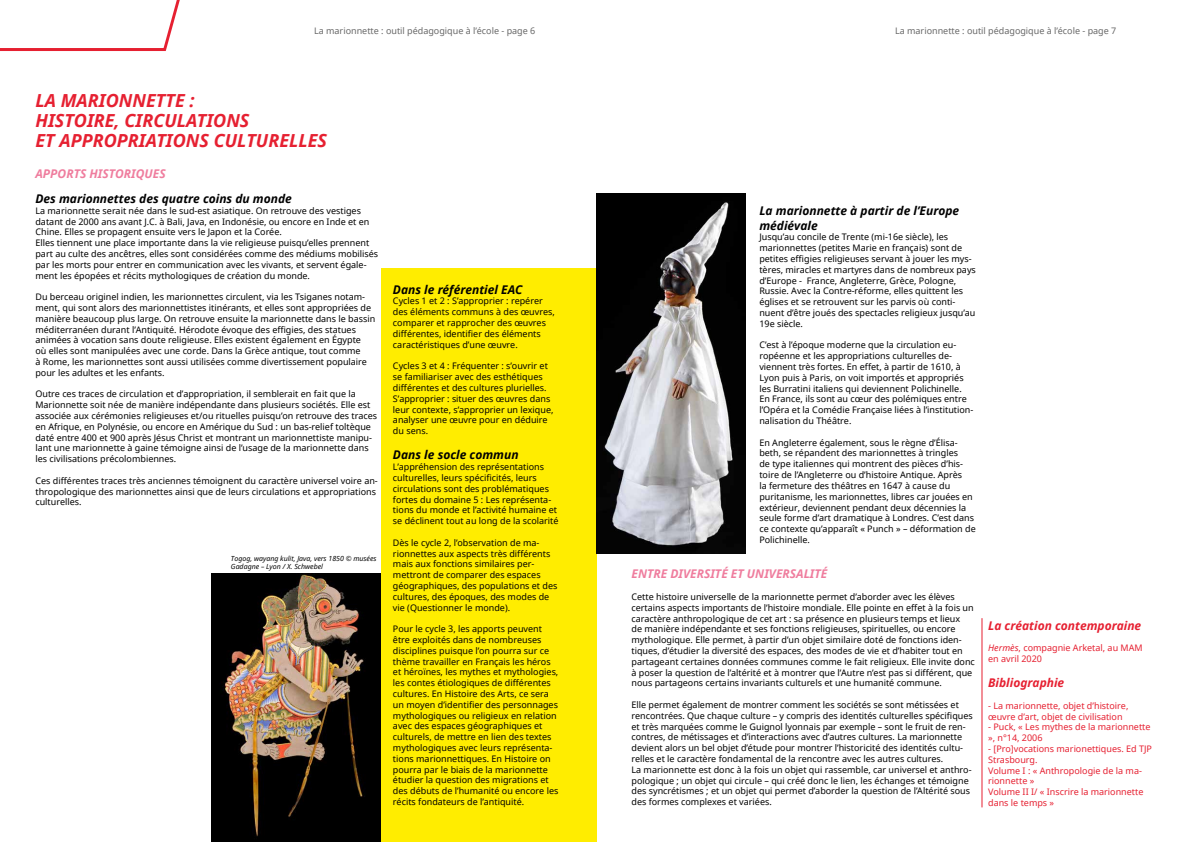
<style>
.page{position:relative;width:1191px;height:842px;background:#fff}
.page>*{position:absolute;margin:0;border:0;box-sizing:border-box;transform-origin:0 0}
.t1{font:italic 700 18px/20px "Noto Sans";color:#e62031}
.t2{font:italic 700 12px/14.4px "Noto Sans";color:#000}
.t3{font:italic 700 12px "Noto Sans";color:#ef7d9e}
.t4{font:italic 700 12px "Noto Sans";color:#e62031}
.t5{font:9px/10.8px "Noto Sans";color:#000}
.t6{font:9px/10.8px "Noto Sans";color:#e62031}
.t7{font:9px "Noto Sans";color:#686868}
.t8{font:italic 7px/8.4px "Noto Sans";color:#000}
.s1{font-style:italic}
</style>
<div class="page">
<svg style="left:0;top:0;width:180px;height:51px"></svg>
<div style="left:381px;top:269px;width:216px;height:573px;background:#ffed00"></div>
<img style="left:596px;top:193px;width:149px;height:360px">
<img style="left:212px;top:574px;width:169px;height:268px">
<hr style="left:981px;top:618px;width:1px;height:189px;background:#e62031">
<p class="t7" style="left:314px;top:24px;width:223px">La marionnette : outil pédagogique à l’école - page 6</p>
<p class="t7" style="left:895px;top:24px;width:223px">La marionnette : outil pédagogique à l’école - page 7</p>
<h1 class="t1" style="left:35px;top:90px;width:293px">LA MARIONNETTE :<br>HISTOIRE, CIRCULATIONS<br>ET APPROPRIATIONS CULTURELLES</h1>
<h2 class="t3" style="left:35px;top:165px;width:132px">APPORTS HISTORIQUES</h2>
<h2 class="t2" style="left:35px;top:191px;width:258px">Des marionnettes des quatre coins du monde</h2>
<p class="t5" style="left:35px;top:205px;width:344px">La marionnette serait née dans le sud-est asiatique. On retrouve des vestiges datant de 2000 ans avant J.C. à Bali, Java, en Indonésie, ou encore en Inde et en Chine. Elles se propagent ensuite vers le Japon et la Corée.<br>Elles tiennent une place importante dans la vie religieuse puisqu’elles prennent part au culte des ancêtres, elles sont considérées comme des médiums mobilisés par les morts pour entrer en communication avec les vivants, et servent égale&shy;ment les épopées et récits mythologiques de création du monde.</p>
<p class="t5" style="left:35px;top:291px;width:341px">Du berceau originel indien, les marionnettes circulent, via les Tsiganes notam&shy;ment, qui sont alors des marionnettistes itinérants, et elles sont appropriées de manière beaucoup plus large. On retrouve ensuite la marionnette dans le bassin méditerranéen durant l’Antiquité. Hérodote évoque des effigies, des statues animées à vocation sans doute religieuse. Elles existent également en Égypte<br>où elles sont manipulées avec une corde. Dans la Grèce antique, tout comme<br>à Rome, les marionnettes sont aussi utilisées comme divertissement populaire pour les adultes et les enfants.</p>
<p class="t5" style="left:35px;top:388px;width:343px">Outre ces traces de circulation et d’appropriation, il semblerait en fait que la Marionnette soit née de manière indépendante dans plusieurs sociétés. Elle est associée aux cérémonies religieuses et/ou rituelles puisqu’on retrouve des traces en Afrique, en Polynésie, ou encore en Amérique du Sud : un bas-relief toltèque daté entre 400 et 900 après Jésus Christ et montrant un marionnettiste manipu&shy;lant une marionnette à gaine témoigne ainsi de l’usage de la marionnette dans les civilisations précolombiennes.</p>
<p class="t5" style="left:35px;top:475px;width:344px">Ces différentes traces très anciennes témoignent du caractère universel voire an&shy;thropologique des marionnettes ainsi que de leurs circulations et appropriations culturelles.</p>
<p class="t8" style="left:231px;top:554px;width:147px">Togog, wayang kulit, Java, vers 1850 © musées<br>Gadagne – Lyon / X. Schwebel</p>
<h2 class="t2" style="left:393px;top:282px;width:131px">Dans le référentiel EAC</h2>
<p class="t5" style="left:393px;top:296px;width:163px">Cycles 1 et 2 : S’approprier : repérer des éléments communs à des œuvres, comparer et rapprocher des œuvres différentes, identifier des éléments caractéristiques d’une œuvre.</p>
<p class="t5" style="left:393px;top:360px;width:162px">Cycles 3 et 4 : Fréquenter : s’ouvrir et se familiariser avec des esthétiques différentes et des cultures plurielles.<br>S’approprier : situer des œuvres dans leur contexte, s’approprier un lexique, analyser une œuvre pour en déduire du sens.</p>
<h2 class="t2" style="left:393px;top:447px;width:127px">Dans le socle commun</h2>
<p class="t5" style="left:393px;top:461px;width:167px">L’appréhension des représentations culturelles, leurs spécificités, leurs circulations sont des problématiques fortes du domaine 5 : Les représenta&shy;tions du monde et l’activité humaine et se déclinent tout au long de la scolarité</p>
<p class="t5" style="left:393px;top:537px;width:166px">Dès le cycle 2, l’observation de ma&shy;rionnettes aux aspects très différents mais aux fonctions similaires per&shy;mettront de comparer des espaces géographiques, des populations et des cultures, des époques, des modes de vie (Questionner le monde).</p>
<p class="t5" style="left:393px;top:623px;width:167px">Pour le cycle 3, les apports peuvent être exploités dans de nombreuses disciplines puisque l’on pourra sur ce thème travailler en Français les héros et héroïnes, les mythes et mythologies, les contes étiologiques de différentes cultures. En Histoire des Arts, ce sera un moyen d’identifier des personnages mythologiques ou religieux en relation avec des espaces géographiques et culturels, de mettre en lien des textes mythologiques avec leurs représenta&shy;tions marionnettiques. En Histoire on pourra par le biais de la marionnette étudier la question des migrations et des débuts de l’humanité ou encore les récits fondateurs de l’antiquité.</p>
<h2 class="t2" style="left:759px;top:203px;width:201px">La marionnette à partir de l’Europe médiévale</h2>
<p class="t5" style="left:759px;top:232px;width:218px">Jusqu’au concile de Trente (mi-16e siècle), les marionnettes (petites Marie en français) sont de petites effigies religieuses servant à jouer les mys&shy;tères, miracles et martyres dans de nombreux pays d’Europe - France, Angleterre, Grèce, Pologne, Russie. Avec la Contre-réforme, elles quittent les églises et se retrouvent sur les parvis où conti&shy;nuent d’être joués des spectacles religieux jusqu’au 19e siècle.</p>
<p class="t5" style="left:759px;top:340px;width:215px">C’est à l’époque moderne que la circulation eu&shy;ropéenne et les appropriations culturelles de&shy;viennent très fortes. En effet, à partir de 1610, à Lyon puis à Paris, on voit importés et appropriés les Burratini italiens qui deviennent Polichinelle.<br>En France, ils sont au cœur des polémiques entre l’Opéra et la Comédie Française liées à l’institution&shy;nalisation du Théâtre.</p>
<p class="t5" style="left:759px;top:437px;width:218px">En Angleterre également, sous le règne d’Élisa&shy;beth, se répandent des marionnettes à tringles<br>de type italiennes qui montrent des pièces d’his&shy;toire de l’Angleterre ou d’histoire Antique. Après<br>la fermeture des théâtres en 1647 à cause du puritanisme, les marionnettes, libres car jouées en extérieur, deviennent pendant deux décennies la seule forme d’art dramatique à Londres. C’est dans ce contexte qu’apparaît « Punch » – déformation de Polichinelle.</p>
<h2 class="t3" style="left:631px;top:566px;width:197px">ENTRE DIVERSITÉ ET UNIVERSALITÉ</h2>
<p class="t5" style="left:631px;top:591px;width:345px">Cette histoire universelle de la marionnette permet d’aborder avec les élèves certains aspects importants de l’histoire mondiale. Elle pointe en effet à la fois un caractère anthropologique de cet art : sa présence en plusieurs temps et lieux<br>de manière indépendante et ses fonctions religieuses, spirituelles, ou encore mythologique. Elle permet, à partir d’un objet similaire doté de fonctions iden&shy;tiques, d’étudier la diversité des espaces, des modes de vie et d’habiter tout en partageant certaines données communes comme le fait religieux. Elle invite donc à poser la question de l’altérité et à montrer que l’Autre n’est pas si différent, que nous partageons certains invariants culturels et une humanité commune.</p>
<p class="t5" style="left:631px;top:699px;width:343px">Elle permet également de montrer comment les sociétés se sont métissées et rencontrées. Que chaque culture – y compris des identités culturelles spécifiques et très marquées comme le Guignol lyonnais par exemple – sont le fruit de ren&shy;contres, de métissages et d’interactions avec d’autres cultures. La marionnette devient alors un bel objet d’étude pour montrer l’historicité des identités cultu&shy;relles et le caractère fondamental de la rencontre avec les autres cultures.<br>La marionnette est donc à la fois un objet qui rassemble, car universel et anthro&shy;pologique ; un objet qui circule – qui créé donc le lien, les échanges et témoigne des syncrétismes ; et un objet qui permet d’aborder la question de l’Altérité sous des formes complexes et variées.</p>
<h2 class="t4" style="left:988px;top:617px;width:155px">La création contemporaine</h2>
<p class="t6" style="left:988px;top:642px;width:156px"><span class="s1">Hermès</span>, compagnie Arketal, au MAM en avril 2020</p>
<h2 class="t4" style="left:988px;top:674px;width:78px">Bibliographie</h2>
<p class="t6" style="left:988px;top:700px;width:142px">- La marionnette, objet d’histoire, œuvre d’art, objet de civilisation</p>
<p class="t6" style="left:988px;top:721px;width:164px">- Puck, « Les mythes de la marionnette », n°14, 2006</p>
<p class="t6" style="left:988px;top:743px;width:165px">- [Pro]vocations marionettiques. Ed TJP<br>Strasbourg.<br>Volume I : « Anthropologie de la ma&shy;rionnette »<br>Volume II I/ « Inscrire la marionnette dans le temps »</p>
</div>
